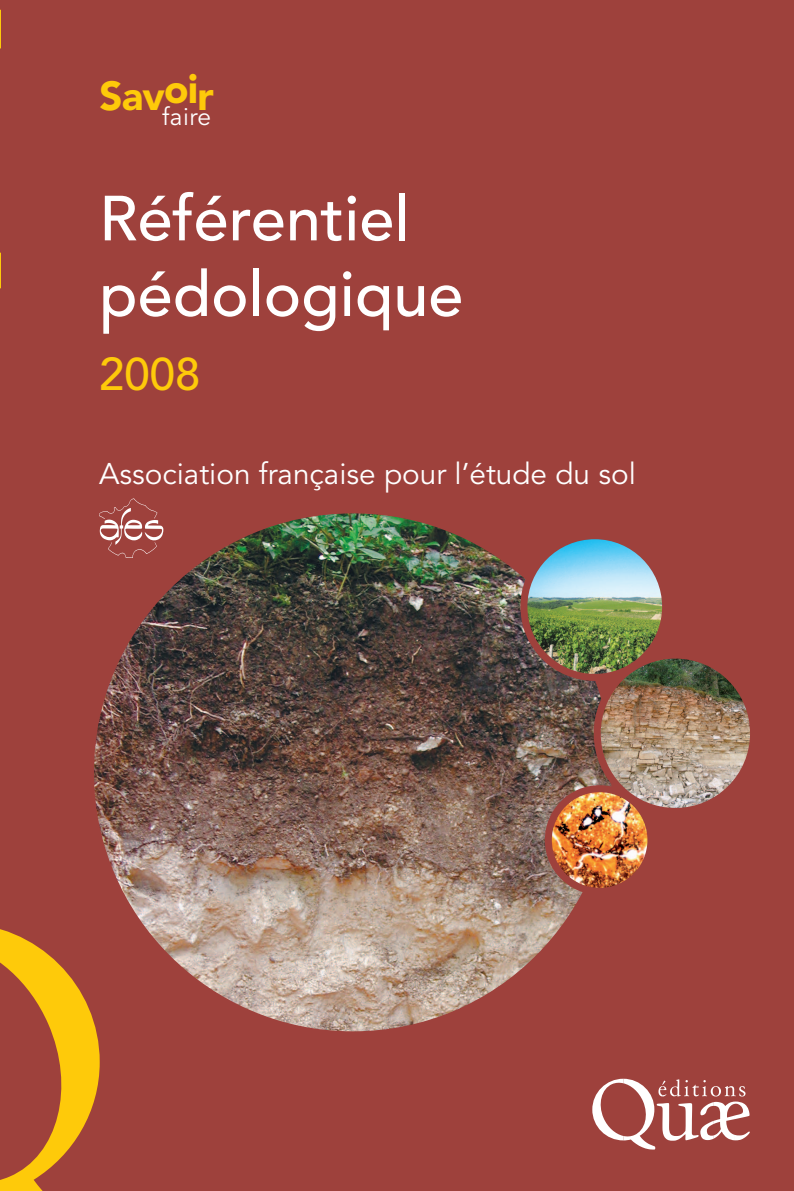
<style>
.page{position:relative;width:794px;height:1191px;background:#9e413c}
.page>*{position:absolute;margin:0;border:0;box-sizing:border-box;transform-origin:0 0}
.t1{font:500 63px "Avenir LT Std";color:#fff}
.t2{font:500 45.5px "Avenir LT Std";color:#feca0a}
.t3{font:900 40.25px "Avenir LT Std";letter-spacing:-.02em;color:#feca0a}
.t4{font:29.75px "Avenir LT Std";color:#fff}
.t5{font:24.5px "Avenir LT Std";letter-spacing:.02em;color:#fff}
</style>
<div class="page">
<img style="left:94px;top:513px;width:518px;height:518px;border-radius:259px">
<img style="left:524px;top:540px;width:137px;height:135px">
<div style="left:520px;top:532px;width:149px;height:149px;border:7px solid #9e413c;border-radius:50%"></div>
<img style="left:548px;top:788px;width:98px;height:101px">
<div style="left:545px;top:785px;width:109px;height:109px;border:7px solid #9e413c;border-radius:50%"></div>
<img style="left:597px;top:658px;width:152px;height:153px">
<div style="left:593px;top:651px;width:164px;height:164px;border:7px solid #9e413c;border-radius:50%"></div>
<svg style="left:0;top:929px;width:100px;height:262px"></svg>
<svg style="left:592px;top:1078px;width:158px;height:71px"></svg>
<svg style="left:0;top:9px;width:1px;height:280px"></svg>
<svg style="left:99px;top:498px;width:64px;height:60px"></svg>
<p class="t3" style="left:99px;top:71px;width:116px">Savoir</p>
<p class="t5" style="left:162px;top:103px;width:51px">faire</p>
<p class="t1" style="left:99px;top:182px;width:312px">Référentiel</p>
<p class="t1" style="left:99px;top:258px;width:366px">pédologique</p>
<p class="t2" style="left:99px;top:348px;width:103px">2008</p>
<p class="t4" style="left:99px;top:456px;width:538px">Association française pour l’étude du sol</p>
</div>
